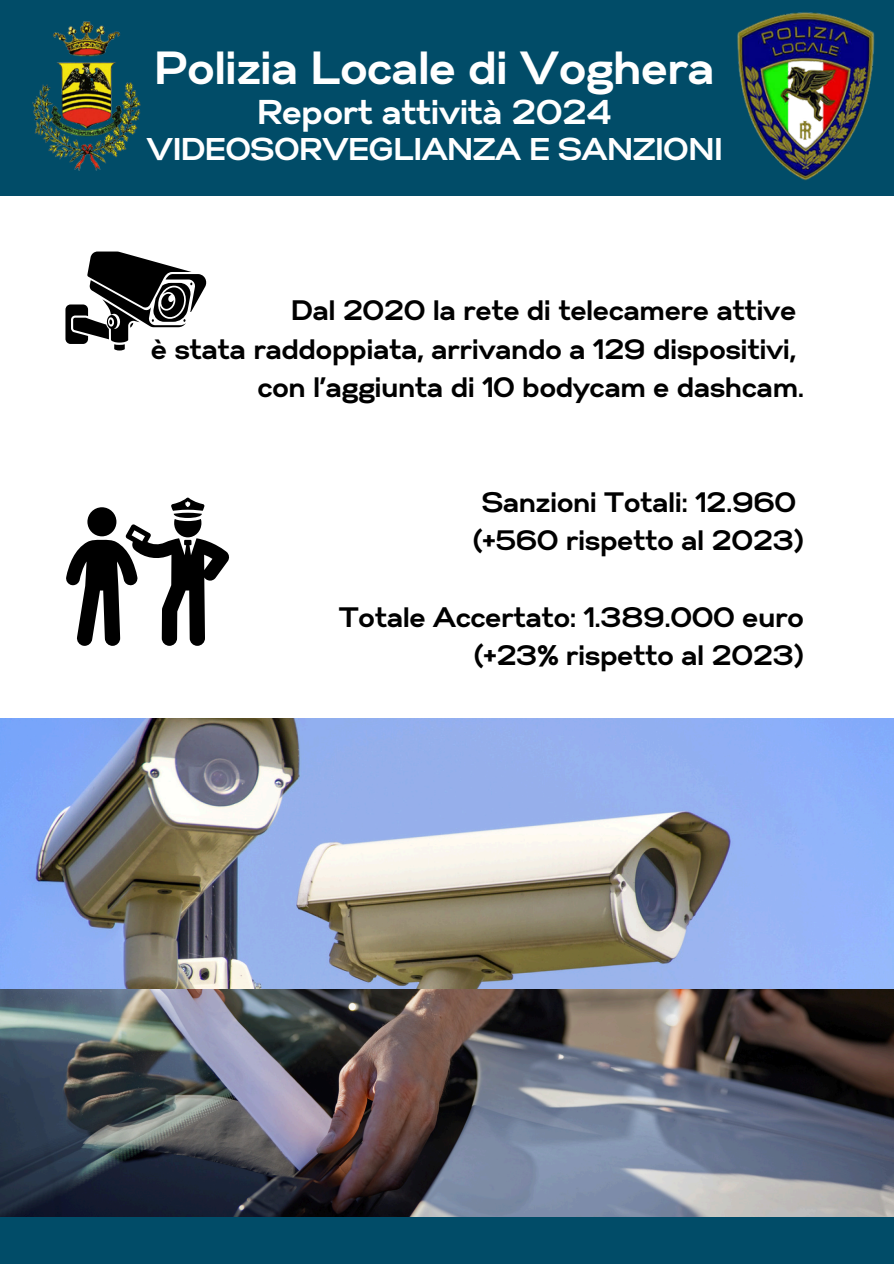
<style>
.page{position:relative;width:894px;height:1264px;background:#fff}
.page>*{position:absolute;margin:0;border:0;box-sizing:border-box;transform-origin:0 0}
.t1{font:700 46.35px "Gabriel Sans";color:#fff}
.t2{font:700 34.35px "Gabriel Sans";color:#fff}
.t3{font:700 31.35px "Gabriel Sans";color:#fff}
.t4{font:700 28.05px "Gabriel Sans";color:#000}
</style>
<div class="page">
<div style="left:0;top:0;width:893px;height:196px;background:#014c68"></div>
<img style="left:32px;top:21px;width:109px;height:150px">
<img style="left:737px;top:12px;width:138px;height:169px">
<svg style="left:65px;top:251px;width:141px;height:99px"></svg>
<svg style="left:66px;top:497px;width:163px;height:149px"></svg>
<img style="left:0;top:718px;width:893px;height:498px">
<div style="left:0;top:1216px;width:893px;height:47px;background:#014c68"></div>
<p class="t1" style="left:155px;top:48px;width:561px">Polizia Locale di Voghera</p>
<p class="t2" style="left:258px;top:97px;width:356px">Report attività 2024</p>
<p class="t3" style="left:147px;top:135px;width:577px">VIDEOSORVEGLIANZA E SANZIONI</p>
<p class="t4" style="left:291px;top:298px;width:506px">Dal 2020 la rete di telecamere attive</p>
<h1 class="t4" style="left:151px;top:336px;width:646px">è stata raddoppiata, arrivando a 129 dispositivi,</h1>
<p class="t4" style="left:258px;top:375px;width:547px">con l’aggiunta di 10 bodycam e dashcam.</p>
<p class="t4" style="left:482px;top:489px;width:315px">Sanzioni Totali: 12.960</p>
<p class="t4" style="left:473px;top:528px;width:332px">(+560 rispetto al 2023)</p>
<p class="t4" style="left:339px;top:604px;width:466px">Totale Accertato: 1.389.000 euro</p>
<p class="t4" style="left:474px;top:642px;width:331px">(+23% rispetto al 2023)</p>
</div>
